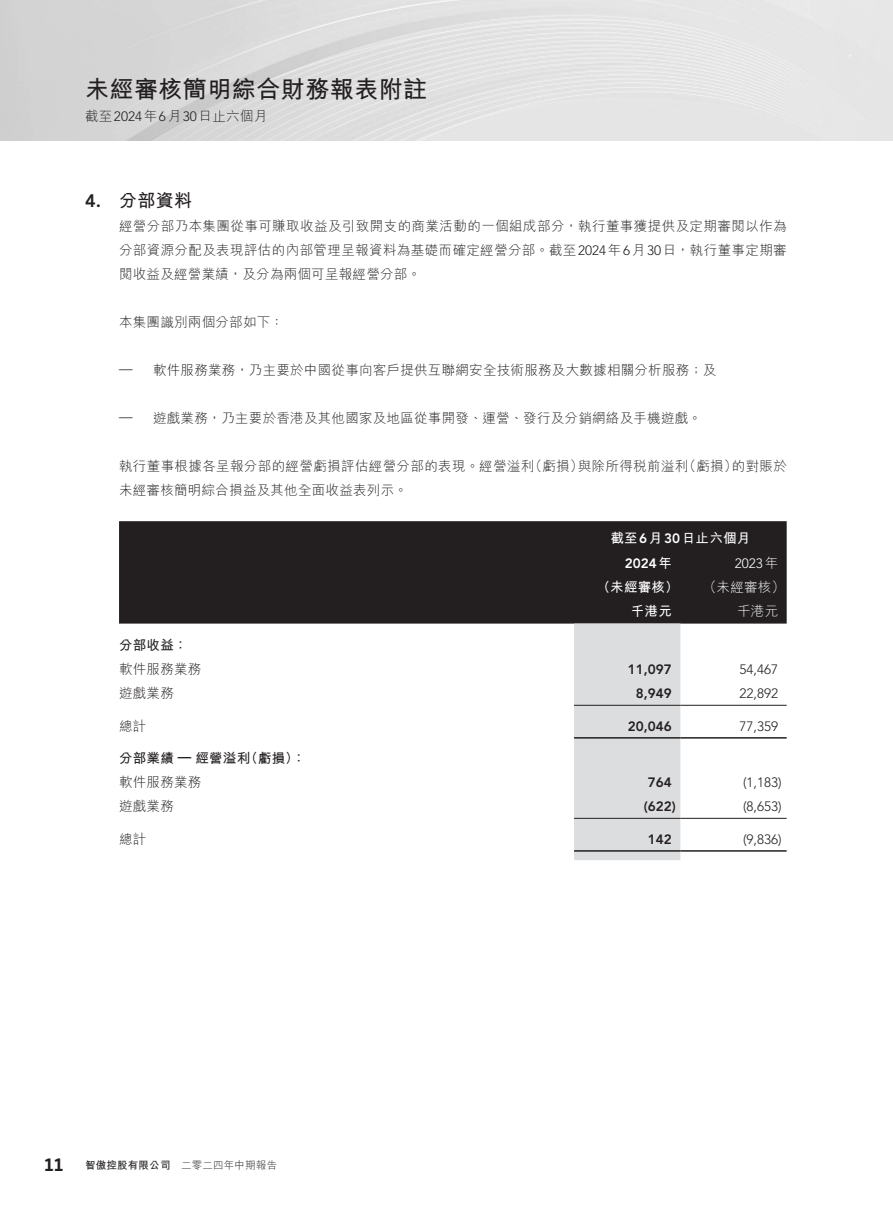
<style>
.page{position:relative;width:893px;height:1212px;background:#fff}
.page>*{position:absolute;margin:0;border:0;box-sizing:border-box;transform-origin:0 0}
.t1{font:700 24px "M Hei HK";letter-spacing:.02em;color:#231f20}
._01_H1{font:700 18px "M Hei HK";color:#231f20}
.t2{font:700 18px "Battersea";color:#231f20}
._01_H1-2{font:800 18px "Avenir LT Std";color:#231f20}
._00_txt{font:300 13.5px/24px "M Hei HK";letter-spacing:.02em;color:#231f20;text-align:justify}
._50_Table_txt{font:300 13.5px "Avenir LT Std";color:#231f20}
._50_Table_txt-2{font:800 13.5px "Avenir LT Std";color:#231f20}
._50_Table_txt-3{font:300 13.5px "M Hei HK";letter-spacing:.02em;color:#231f20}
._50_Table_txt-4{font:700 13.5px "M Hei HK";letter-spacing:.02em;color:#fff}
._50_Table_txt-5{font:700 13.5px "M Hei HK";letter-spacing:.02em;color:#231f20}
._50_Table_txt-6{font:300 13.5px "M Hei HK";letter-spacing:.02em;color:#fff}
._50_Table_txt-7{font:300 13.5px "Avenir LT Std";color:#fff}
._50_Table_txt-8{font:800 13.5px "Avenir LT Std";color:#fff}
._00_txt-2{font:300 13.5px "Avenir LT Std";color:#231f20}
.t3{font:300 10.5px "M Hei HK";letter-spacing:.02em;color:#231f20}
.t4{font:700 10.5px "M Hei HK";letter-spacing:.02em;color:#231f20}
.s1{font-family:"Avenir LT Std"}
.s2{font-family:"Avenir LT Std";font-weight:800}
.s3{font-family:"M Hei HK"}
.s4{font-family:"M Hei HK";font-weight:700}
</style>
<div class="page">
<div style="left:119px;top:521px;width:668px;height:102px;background:#231f20"></div>
<div style="left:574px;top:623px;width:106px;height:237px;background:#dcdddf"></div>
<hr style="left:574px;top:705px;width:106px;height:1px;background:#231f20">
<hr style="left:680px;top:705px;width:107px;height:1px;background:#231f20">
<hr style="left:574px;top:737px;width:106px;height:1px;background:#231f20">
<hr style="left:680px;top:737px;width:107px;height:1px;background:#231f20">
<hr style="left:574px;top:818px;width:106px;height:1px;background:#231f20">
<hr style="left:680px;top:818px;width:107px;height:1px;background:#231f20">
<hr style="left:574px;top:850px;width:106px;height:2px;background:#231f20">
<hr style="left:680px;top:850px;width:107px;height:2px;background:#231f20">
<h1 class="t1" style="left:85px;top:72px;width:344px">未經審核簡明綜合財務報表附註</h1>
<p class="_00_txt" style="left:85px;top:104px;width:184px">截至<span class="s1">2024</span>年<span class="s1">6</span>月<span class="s1">30</span>日止六個月</p>
<p class="_01_H1-2" style="left:85px;top:190px;width:17px">4.</p>
<p class="_01_H1" style="left:119px;top:188px;width:75px">分部資料</p>
<p class="_00_txt" style="left:119px;top:214px;width:669px">經營分部乃本集團從事可賺取收益及引致開支的商業活動的一個組成部分，執行董事獲提供及定期審閱以作為分部資源分配及表現評估的內部管理呈報資料為基礎而確定經營分部。截至<span class="s1">2024</span>年<span class="s1">6</span>月<span class="s1">30</span>日，執行董事定期審閱收益及經營業績，及分為兩個可呈報經營分部。</p>
<p class="_00_txt" style="left:119px;top:310px;width:166px">本集團識別兩個分部如下：</p>
<p class="_00_txt" style="left:153px;top:358px;width:565px">軟件服務業務，乃主要於中國從事向客戶提供互聯網安全技術服務及大數據相關分析服務；及</p>
<p class="_00_txt-2" style="left:119px;top:361px;width:15px">—</p>
<p class="_00_txt-2" style="left:119px;top:409px;width:15px">—</p>
<p class="_00_txt" style="left:153px;top:406px;width:550px">遊戲業務，乃主要於香港及其他國家及地區從事開發、運營、發行及分銷網絡及手機遊戲。</p>
<p class="_00_txt" style="left:529px;top:454px;width:56px">（虧損）</p>
<p class="_00_txt" style="left:683px;top:454px;width:56px">（虧損）</p>
<p class="_00_txt" style="left:119px;top:454px;width:417px">執行董事根據各呈報分部的經營虧損評估經營分部的表現。經營溢利未經審核簡明綜合損益及其他全面收益表列示。</p>
<p class="_00_txt" style="left:732px;top:454px;width:57px">的對賬於</p>
<p class="_00_txt" style="left:578px;top:454px;width:112px">與除所得稅前溢利</p>
<p class="_50_Table_txt-4" style="left:610px;top:529px;width:142px">截至<span class="s2">6</span>月<span class="s2">30</span>日止六個月</p>
<p class="_50_Table_txt-7" style="left:735px;top:555px;width:45px">2023 <span class="s3">年</span></p>
<p class="_50_Table_txt-8" style="left:625px;top:555px;width:49px">2024<span class="s4">年</span></p>
<p class="_50_Table_txt-5" style="left:119px;top:636px;width:70px">分部收益：</p>
<p class="_50_Table_txt-3" style="left:119px;top:662px;width:84px">軟件服務業務</p>
<p class="_50_Table_txt-3" style="left:119px;top:686px;width:56px">遊戲業務</p>
<p class="_50_Table_txt-3" style="left:119px;top:719px;width:29px">總計</p>
<p class="_50_Table_txt-5" style="left:195px;top:749px;width:56px">經營溢利</p>
<p class="_50_Table_txt-5" style="left:119px;top:749px;width:56px">分部業績</p>
<p class="_50_Table_txt-5" style="left:244px;top:749px;width:63px">（虧損：(</p>
<p class="_50_Table_txt-2" style="left:178px;top:749px;width:15px">—</p>
<p class="_50_Table_txt-3" style="left:119px;top:775px;width:84px">軟件服務業務</p>
<p class="_50_Table_txt-3" style="left:119px;top:799px;width:56px">遊戲業務</p>
<p class="_50_Table_txt-3" style="left:119px;top:832px;width:29px">總計</p>
<p class="_50_Table_txt-4" style="left:597px;top:577px;width:83px">（未經審核）</p>
<p class="_50_Table_txt-6" style="left:703px;top:580px;width:83px">（未經審核(</p>
<p class="_50_Table_txt-4" style="left:631px;top:601px;width:43px">千港元</p>
<p class="_50_Table_txt-6" style="left:737px;top:604px;width:43px">千港元</p>
<p class="_50_Table_txt-2" style="left:628px;top:662px;width:45px">11,097</p>
<p class="_50_Table_txt" style="left:739px;top:662px;width:40px">54,467</p>
<p class="_50_Table_txt-2" style="left:636px;top:686px;width:37px">8,949</p>
<p class="_50_Table_txt" style="left:739px;top:686px;width:40px">22,892</p>
<p class="_50_Table_txt-2" style="left:628px;top:718px;width:45px">20,046</p>
<p class="_50_Table_txt" style="left:739px;top:718px;width:40px">77,359</p>
<p class="_50_Table_txt-2" style="left:648px;top:775px;width:25px">764</p>
<p class="_50_Table_txt" style="left:743px;top:775px;width:40px">)1,183(</p>
<p class="_50_Table_txt-2" style="left:644px;top:799px;width:33px">)622(</p>
<p class="_50_Table_txt" style="left:743px;top:799px;width:40px">)8,653(</p>
<p class="_50_Table_txt-2" style="left:648px;top:831px;width:25px">142</p>
<p class="_50_Table_txt" style="left:743px;top:831px;width:40px">)9,836(</p>
<h2 class="t2" style="left:44px;top:1153px;width:21px">11</h2>
<p class="t4" style="left:85px;top:1158px;width:87px">智傲控股有限公司</p>
<p class="t3" style="left:181px;top:1160px;width:98px">二零二四年中期報告</p>
</div>
